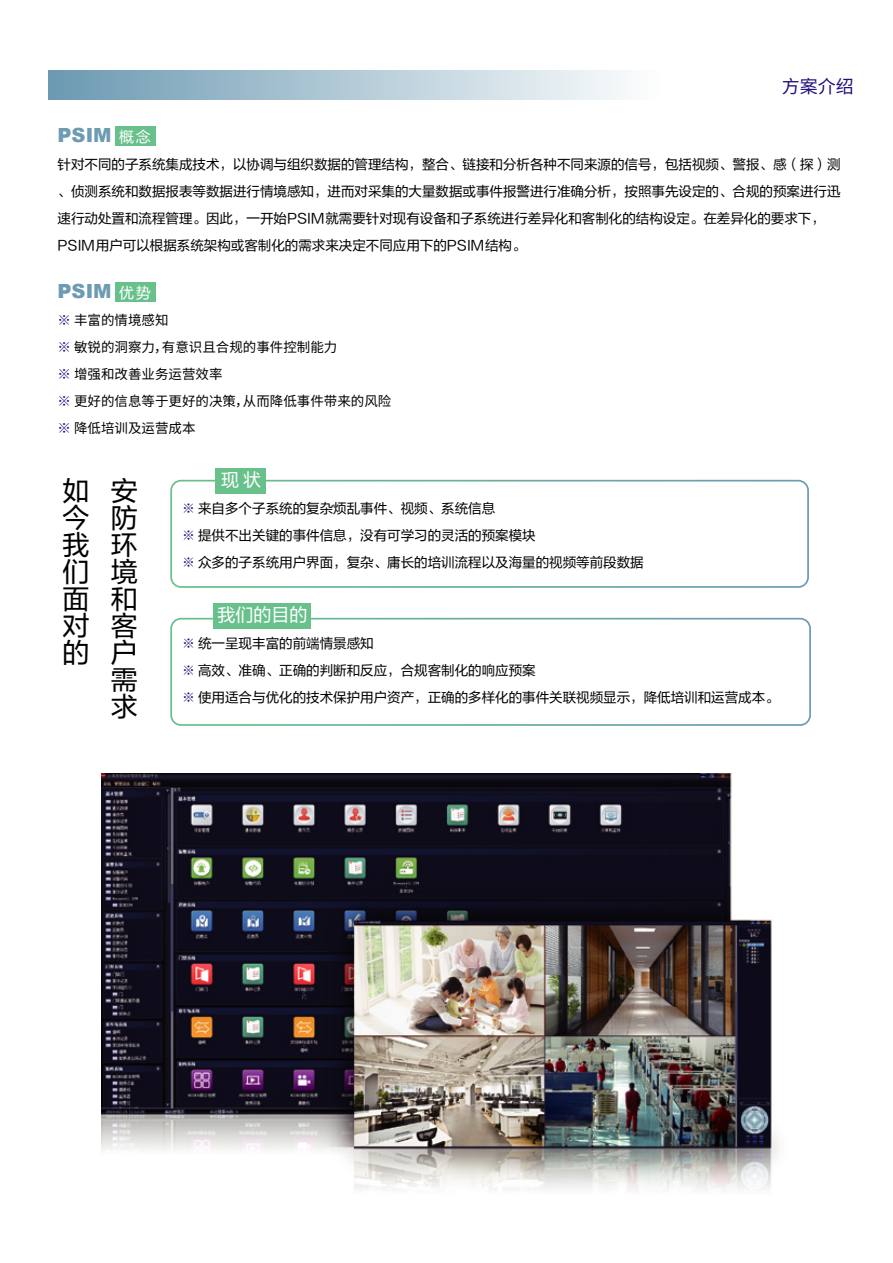
<style>
.page{position:relative;width:893px;height:1263px;background:#fff}
.page>*{position:absolute;margin:0;border:0;box-sizing:border-box;transform-origin:0 0}
.t1{font:27px/27px "FZLTHJW GB1 0";color:#000;text-align:justify}
.t2{font:900 19.5px "Arial";color:#6c9bb2}
.t3{font:18px "FZLTHJW GB1 0";color:#fff}
.t4{font:18px "Source Han Sans CN";color:#1f0f7a}
.t5{font:15px "FZLTHJW GB1 0";color:#fff}
.t6{font:13.5px/27px "FZLTHJW GB1 0";color:#000}
.t7{font:13.5px/27px "Source Han Sans CN";color:#000}
.s1{color:#1f0f7a}
</style>
<div class="page">
<div style="left:170px;top:480px;width:639px;height:108px;border:2px solid #fff;border-radius:10px"></div>
<div style="left:170px;top:618px;width:641px;height:108px;border:2px solid #fff;border-radius:10px"></div>
<div style="left:215px;top:468px;width:51px;height:26px;background:#68c08b"></div>
<div style="left:214px;top:604px;width:97px;height:25px;background:#68c08b"></div>
<img style="left:102px;top:773px;width:677px;height:418px">
<img style="left:102px;top:773px;width:628px;height:15px">
<div style="left:49px;top:71px;width:610px;height:28px;background:linear-gradient(to right,#6b99b1,#fdfefe)"></div>
<div style="left:116px;top:282px;width:40px;height:19px;background:#68c08b"></div>
<div style="left:116px;top:126px;width:40px;height:19px;background:#68c08b"></div>
<h3 class="t4" style="left:782px;top:76px;width:73px">方案介绍</h3>
<h2 class="t2" style="left:58px;top:121px;width:56px">PSIM</h2>
<p class="t6" style="left:58px;top:152px;width:785px">针对不同的子系统集成技术，以协调与组织数据的管理结构，整合、链接和分析各种不同来源的信号，包括视频、警报、感（探）测、侦测系统和数据报表等数据进行情境感知，进而对采集的大量数据或事件报警进行准确分析，按照事先设定的、合规的预案进行迅速行动处置和流程管理。因此，一开始PSIM就需要针对现有设备和子系统进行差异化和客制化的结构设定。在差异化的要求下，PSIM用户可以根据系统架构或客制化的需求来决定不同应用下的PSIM结构。</p>
<h2 class="t2" style="left:58px;top:277px;width:56px">PSIM</h2>
<p class="t7" style="left:58px;top:307px;width:335px"><span class="s1">※</span> 丰富的情境感知<br><span class="s1">※</span> 敏锐的洞察力，有意识且合规的事件控制能力<br><span class="s1">※</span> 增强和改善业务运营效率<br><span class="s1">※</span> 更好的信息等于更好的决策，从而降低事件带来的风险<span class="s1">※</span> 降低培训及运营成本</p>
<p class="t5" style="left:119px;top:128px;width:33px">概念</p>
<p class="t5" style="left:119px;top:284px;width:33px">优势</p>
<h1 class="t1" style="left:62px;top:477px;width:28px">如今我们面对的</h1>
<h1 class="t1" style="left:111px;top:477px;width:28px">安防环境和客户需求</h1>
<h3 class="t3" style="left:221px;top:470px;width:41px">现 状</h3>
<p class="t6" style="left:182px;top:496px;width:463px"><span class="s1">※</span> 来自多个子系统的复杂烦乱事件、视频、系统信息<br><span class="s1">※</span> 提供不出关键的事件信息，没有可学习的灵活的预案模块<br><span class="s1">※</span> 众多的子系统用户界面，复杂、庸长的培训流程以及海量的视频等前段数据</p>
<h3 class="t3" style="left:217px;top:605px;width:91px">我们的目的</h3>
<p class="t6" style="left:182px;top:631px;width:598px"><span class="s1">※</span> 统一呈现丰富的前端情景感知<br><span class="s1">※</span> 高效、准确、正确的判断和反应，合规客制化的响应预案<br><span class="s1">※</span> 使用适合与优化的技术保护用户资产，正确的多样化的事件关联视频显示，降低培训和运营成本。</p>
</div>
